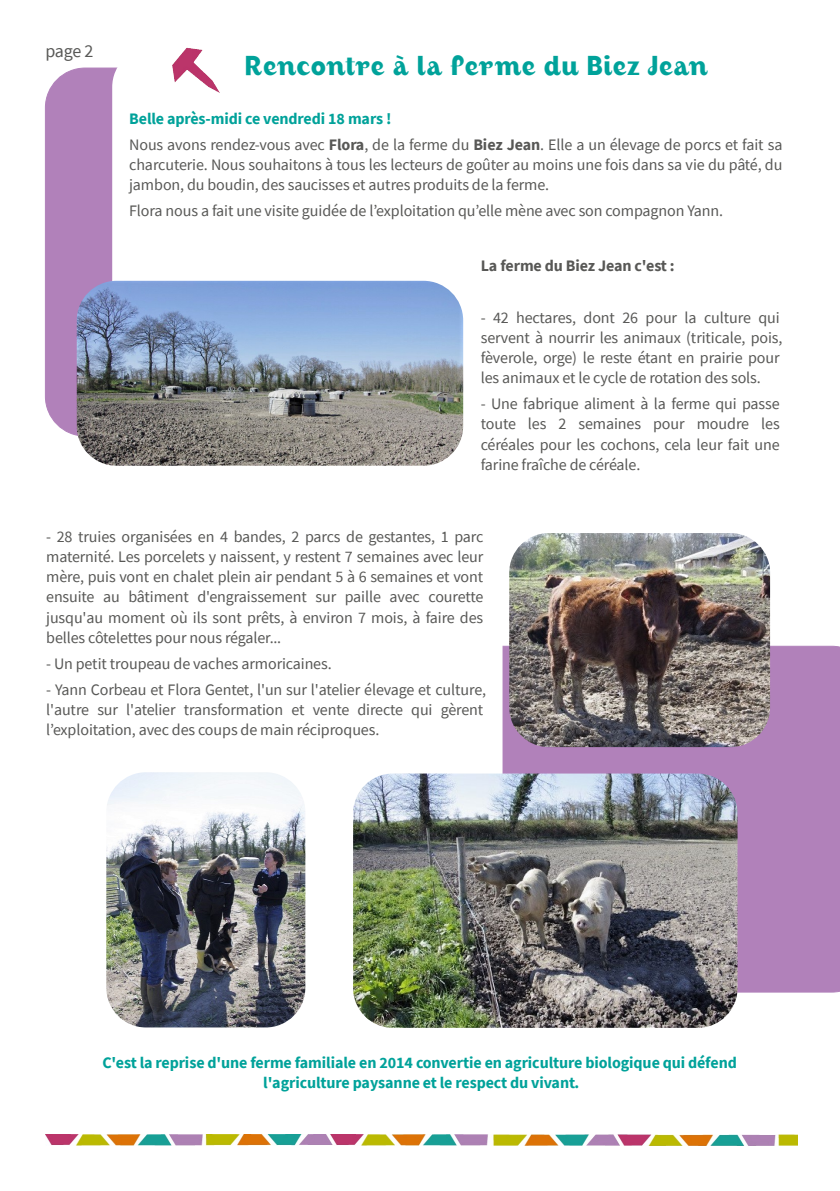
<style>
.page{position:relative;width:840px;height:1191px;background:#fff}
.page>*{position:absolute;margin:0;border:0;box-sizing:border-box;transform-origin:0 0}
.t1{font:500 24px "August";letter-spacing:-.005em;color:#00a29a}
.t2{font:18px "Source Sans Pro";color:#585856}
.t3{font:16px/20.2px "Source Sans Pro";letter-spacing:-.005em;color:#585856}
.t4{font:700 16px/20.2px "Source Sans Pro";letter-spacing:-.01em;color:#00a29a;text-align:center}
.t5{font:700 16px "Source Sans Pro";letter-spacing:-.01em;color:#585856}
.s1{font-weight:700;color:#00a29a}
.s2{font-weight:700}
</style>
<div class="page">
<div style="left:502px;top:646px;width:337px;height:346px;background:#b181ba"></div>
<img style="left:45px;top:1134px;width:752px;height:11px">
<div style="left:45px;top:68px;width:316px;height:368px;background:#b181ba;border-radius:40px"></div>
<div style="left:112px;top:47px;width:390px;height:941px;background:#fff;border-radius:40px"></div>
<img style="left:172px;top:47px;width:48px;height:46px">
<img style="left:77px;top:281px;width:386px;height:185px;border-radius:40px">
<img style="left:509px;top:533px;width:260px;height:214px;border-radius:40px">
<img style="left:106px;top:772px;width:199px;height:255px;border-radius:40px">
<img style="left:353px;top:773px;width:384px;height:254px;border-radius:40px">
<p class="t2" style="left:45px;top:39px;width:50px">page 2</p>
<h1 class="t1" style="left:244px;top:50px;width:464px">Rencontre à la ferme du Biez Jean</h1>
<p class="t3" style="left:129px;top:105px;width:654px;line-height:26.2px"><span class="s1">Belle après-midi ce vendredi 18 mars !<br></span>Nous avons rendez-vous avec <span class="s2">Flora</span>, de la ferme du <span class="s2">Biez Jean</span>. Elle a un élevage de porcs et fait sa</p>
<p class="t3" style="left:129px;top:154px;width:654px">charcuterie. Nous souhaitons à tous les lecteurs de goûter au moins une fois dans sa vie du pâté, du jambon, du boudin, des saucisses et autres produits de la ferme.</p>
<p class="t3" style="left:129px;top:200px;width:595px">Flora nous a fait une visite guidée de l’exploitation qu’elle mène avec son compagnon Yann.</p>
<p class="t5" style="left:480px;top:255px;width:195px">La ferme du Biez Jean c'est :</p>
<p class="t3" style="left:480px;top:307px;width:303px">- 42 hectares, dont 26 pour la culture qui servent à nourrir les animaux (triticale, pois, fèverole, orge) le reste étant en prairie pour les animaux et le cycle de rotation des sols.</p>
<p class="t3" style="left:480px;top:393px;width:300px;text-align:justify">- Une fabrique aliment à la ferme qui passe toute les 2 semaines pour moudre les céréales pour les cochons, cela leur fait une farine fraîche de céréale.</p>
<p class="t3" style="left:46px;top:526px;width:438px;text-align:justify">- 28 truies organisées en 4 bandes, 2 parcs de gestantes, 1 parc maternité. Les porcelets y naissent, y restent 7 semaines avec leur mère, puis vont en chalet plein air pendant 5 à 6 semaines et vont ensuite au bâtiment d'engraissement sur paille avec courette jusqu'au moment où ils sont prêts, à environ 7 mois, à faire des belles côtelettes pour nous régaler...</p>
<p class="t3" style="left:46px;top:653px;width:287px">- Un petit troupeau de vaches armoricaines.</p>
<p class="t3" style="left:46px;top:679px;width:441px">- Yann Corbeau et Flora Gentet, l'un sur l'atelier élevage et culture, l'autre sur l'atelier transformation et vente directe qui gèrent l’exploitation, avec des coups de main réciproques.</p>
<p class="t4" style="left:102px;top:1052px;width:635px">C'est la reprise d'une ferme familiale en 2014 convertie en agriculture biologique qui défend l'agriculture paysanne et le respect du vivant.</p>
</div>
